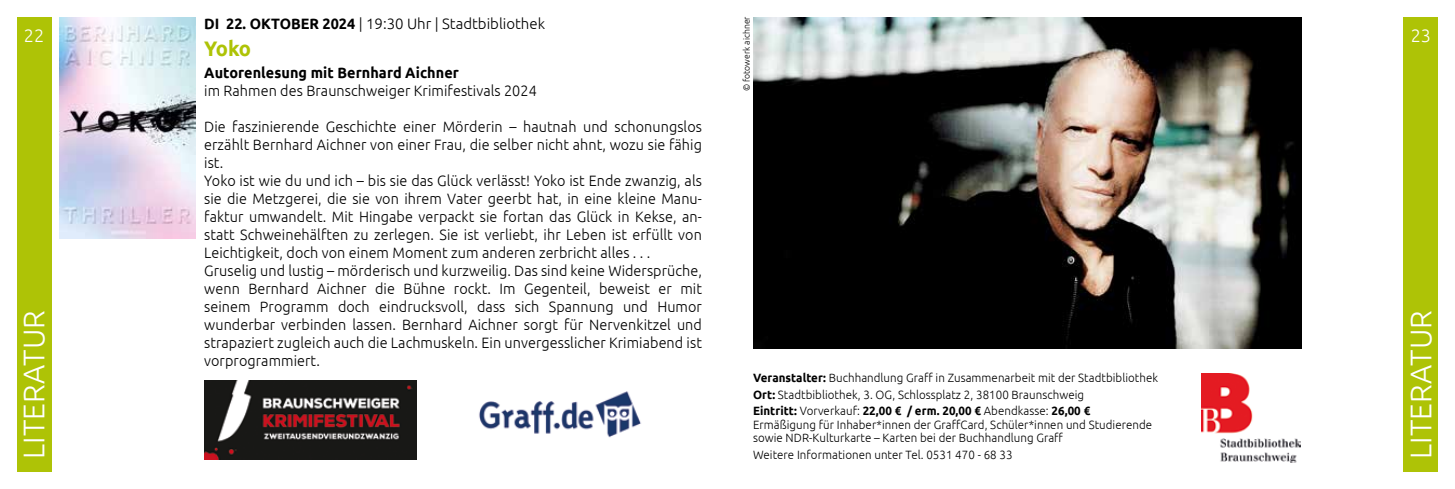
<style>
.page{position:relative;width:1455px;height:489px;background:#fff}
.page>*{position:absolute;margin:0;border:0;box-sizing:border-box;transform-origin:0 0}
.t1{font:300 30px "Ubuntu";letter-spacing:.005em;color:#fff}
.t2{font:700 21px "Ubuntu";color:#aec306;scale:.96 1}
.t3{font:300 18px "Ubuntu";color:#fff}
.t4{font:300 15px/18px "Ubuntu";letter-spacing:.005em;color:#000;scale:.96 1}
.t5{font:300 15px "Ubuntu";letter-spacing:.005em;color:#000}
.t6{font:700 15px "Ubuntu";letter-spacing:.005em;color:#000;scale:.96 1}
.t7{font:300 12px/16.5px "Ubuntu";letter-spacing:.005em;color:#000;scale:.96 1}
.t8{font:300 9px "Ubuntu";color:#000;scale:.96 1}
.s1{font-weight:700}
</style>
<div class="page">
<div style="left:17px;top:17px;width:34px;height:455px;background:#aec306"></div>
<div style="left:1403px;top:17px;width:34px;height:455px;background:#aec306"></div>
<img style="left:753px;top:17px;width:548px;height:332px">
<img style="left:60px;top:17px;width:136px;height:221px">
<img style="left:479px;top:391px;width:162px;height:47px">
<img style="left:204px;top:380px;width:213px;height:79px">
<img style="left:1201px;top:373px;width:99px;height:89px">
<p class="t3" style="left:24px;top:25px;width:22px">22</p>
<h1 class="t1" style="left:16px;top:459px;width:151px;rotate:-90deg">LITERATUR</h1>
<p class="t5" style="left:204px;top:14px;width:342px"><span class="s1">DI 22. OKTOBER 2024</span> | 19:30 Uhr | Stadtbibliothek</p>
<h2 class="t2" style="left:204px;top:35px;width:50px">Yoko</h2>
<p class="t6" style="left:204px;top:63px;width:267px">Autorenlesung mit Bernhard Aichner</p>
<p class="t4" style="left:204px;top:81px;width:348px">im Rahmen des Braunschweiger Krimifestivals 2024</p>
<p class="t4" style="left:204px;top:117px;width:520px">Die faszinierende Geschichte einer Mörderin – hautnah und schonungslos erzählt Bernhard Aichner von einer Frau, die selber nicht ahnt, wozu sie fähig ist.<br>Yoko ist wie du und ich – bis sie das Glück verlässt! Yoko ist Ende zwanzig, als sie die Metzgerei, die sie von ihrem Vater geerbt hat, in eine kleine Manu&shy;faktur umwandelt. Mit Hingabe verpackt sie fortan das Glück in Kekse, an&shy;statt Schweinehälften zu zerlegen. Sie ist verliebt, ihr Leben ist erfüllt von Leichtigkeit, doch von einem Moment zum anderen zerbricht alles . . .<br>Gruselig und lustig – mörderisch und kurzweilig. Das sind keine Widersprüche, wenn Bernhard Aichner die Bühne rockt. Im Gegenteil, beweist er mit seinem Programm doch eindrucksvoll, dass sich Spannung und Humor wunderbar verbinden lassen. Bernhard Aichner sorgt für Nervenkitzel und strapaziert zugleich auch die Lachmuskeln. Ein unvergesslicher Krimiabend ist vorprogrammiert.</p>
<p class="t8" style="left:741px;top:91px;width:80px;rotate:-90deg">© fotowerk aichner</p>
<p class="t7" style="left:753px;top:370px;width:423px"><span class="s1">Veranstalter:</span> Buchhandlung Graff in Zusammenarbeit mit der Stadtbibliothek<br><span class="s1">Ort:</span> Stadtbibliothek, 3. OG, Schlossplatz 2, 38100 Braunschweig<br><span class="s1">Eintritt:</span> Vorverkauf: <span class="s1">22,00 € / erm. 20,00 €</span> Abendkasse: <span class="s1">26,00 €</span></p>
<p class="t7" style="left:753px;top:418px;width:417px;line-height:13.5px">Ermäßigung für Inhaber*innen der GraffCard, Schüler*innen und Studierende sowie NDR-Kulturkarte – Karten bei der Buchhandlung Graff</p>
<p class="t7" style="left:753px;top:446px;width:272px">Weitere Informationen unter Tel. 0531 470 - 68 33</p>
<p class="t3" style="left:1410px;top:25px;width:22px">23</p>
<h1 class="t1" style="left:1402px;top:459px;width:151px;rotate:-90deg">LITERATUR</h1>
</div>
